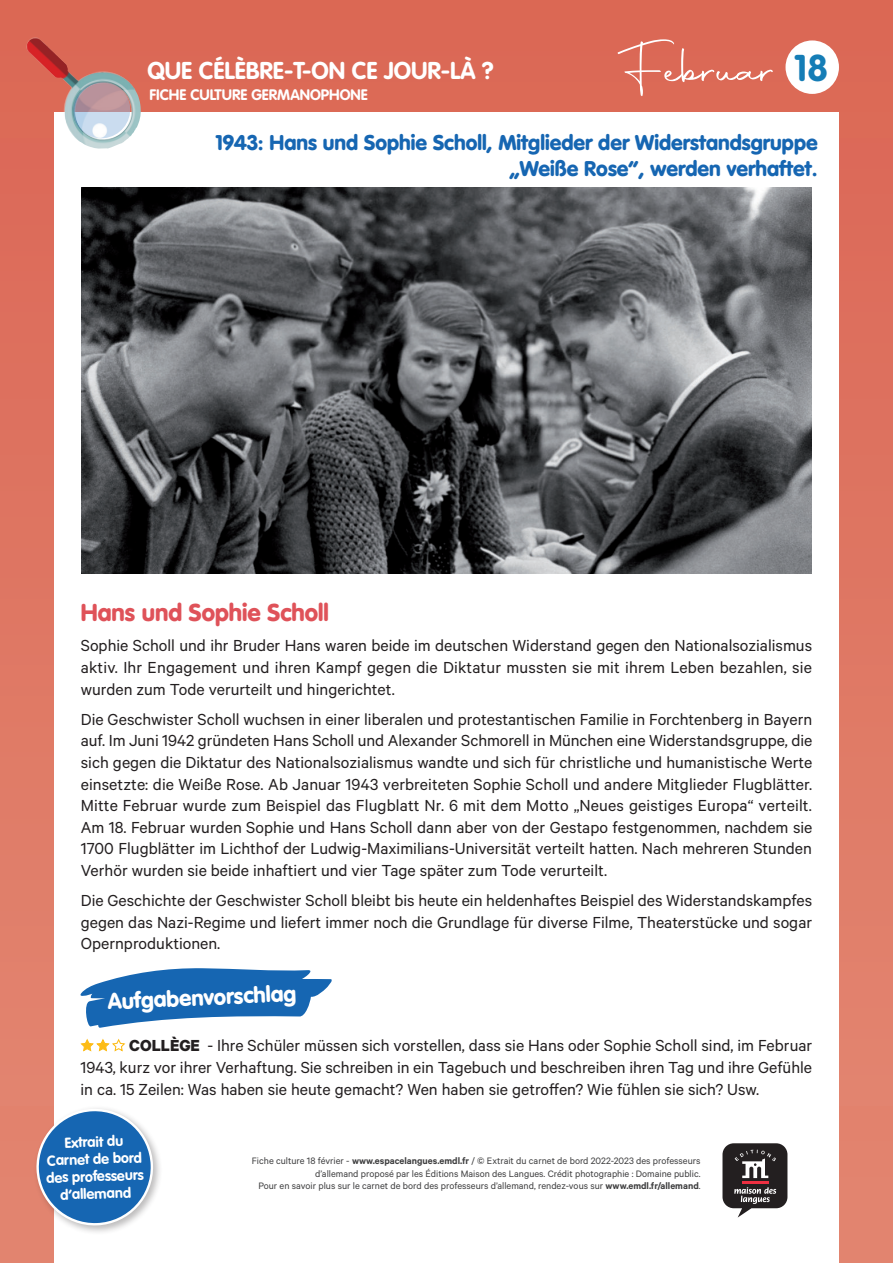
<style>
.page{position:relative;width:893px;height:1263px;background:#fff}
.page>*{position:absolute;margin:0;border:0;box-sizing:border-box;transform-origin:0 0}
.Numéro_bleu{font:55.5px "Autography";color:#fff}
.t1{font:700 36.75px "VAG Rounded Std";color:#157db6}
.Numéro_bleu-2{font:700 24px "VAG Rounded Std";color:#fff}
._2021_fiche_agenda_t{font:900 24px "VAG Rounded Std";color:#df5259}
._2021_fiche_agenda_t-2{font:900 22.05px "VAG Rounded Std";color:#fff}
.Numéro_bleu-3{font:900 21px/25.5px "VAG Rounded Std";color:#1666b2;text-align:right}
._2021_fiche_agenda_t-3{font:18px/21.6px "Calibre";color:#231f20;text-align:justify}
._2021_fiche-agenda_a{font:18px/21.6px "Calibre";color:#231f20;text-align:justify}
.Numéro_bleu-4{font:700 15px "VAG Rounded Std";color:#fff}
.t2{font:700 14.4px/17.2px "VAG Rounded Std";color:#fff;text-align:center}
.t3{font:10.5px/12.6px "Calibre";color:#3e3e3f;text-align:right}
.s1{font-weight:700}
.s2{font-weight:600}
</style>
<div class="page">
<div style="left:0;top:0;width:893px;height:1263px;background:linear-gradient(to bottom,#db6856,#e38771)"></div>
<div style="left:54px;top:113px;width:785px;height:1150px;background:#fff"></div>
<svg style="left:722px;top:1143px;width:65px;height:74px"></svg>
<img style="left:24px;top:37px;width:117px;height:113px">
<img style="left:71px;top:80px;width:61px;height:60px">
<div style="left:785px;top:40px;width:54px;height:54px;background:#fff;border-radius:50%"></div>
<div style="left:33px;top:1105px;width:130px;height:130px;background:#231f20;opacity:.3"></div>
<svg style="left:36px;top:1109px;width:117px;height:118px;background:#5484b9"></svg>
<img style="left:81px;top:187px;width:730px;height:386px">
<svg style="left:80px;top:968px;width:252px;height:60px"></svg>
<svg style="left:80px;top:1038px;width:46px;height:14px"></svg>
<p class="Numéro_bleu-2" style="left:147px;top:57px;width:348px">QUE CÉLÈBRE-T-ON CE JOUR-LÀ ?</p>
<p class="Numéro_bleu-4" style="left:150px;top:86px;width:220px">FICHE CULTURE GERMANOPHONE</p>
<p class="Numéro_bleu" style="left:621px;top:34px;width:158px">Februar</p>
<p class="t1" style="left:794px;top:47px;width:36px">18</p>
<p class="Numéro_bleu-3" style="left:216px;top:131px;width:603px">1943: Hans und Sophie Scholl, Mitglieder der Widerstandsgruppe „Weiße Rose“, werden verhaftet.</p>
<p class="_2021_fiche_agenda_t" style="left:81px;top:598px;width:250px">Hans und Sophie Scholl</p>
<p class="_2021_fiche_agenda_t-3" style="left:81px;top:634px;width:733px">Sophie Scholl und ihr Bruder Hans waren beide im deutschen Widerstand gegen den Nationalsozialismus aktiv. Ihr Engagement und ihren Kampf gegen die Diktatur mussten sie mit ihrem Leben bezahlen, sie wurden zum Tode verurteilt und hingerichtet.</p>
<p class="_2021_fiche_agenda_t-3" style="left:81px;top:708px;width:733px">Die Geschwister Scholl wuchsen in einer liberalen und protestantischen Familie in Forchtenberg in Bayern auf. Im Juni 1942 gründeten Hans Scholl und Alexander Schmorell in München eine Widerstandsgruppe, die sich gegen die Diktatur des Nationalsozialismus wandte und sich für christliche und humanistische Werte einsetzte: die Weiße Rose. Ab Januar 1943 verbreiteten Sophie Scholl und andere Mitglieder Flugblätter.<br>Mitte Februar wurde zum Beispiel das Flugblatt Nr. 6 mit dem Motto „Neues geistiges Europa“ verteilt.<br>Am 18. Februar wurden Sophie und Hans Scholl dann aber von der Gestapo festgenommen, nachdem sie 1700 Flugblätter im Lichthof der Ludwig-Maximilians-Universität verteilt hatten. Nach mehreren Stunden Verhör wurden sie beide inhaftiert und vier Tage später zum Tode verurteilt.</p>
<p class="_2021_fiche_agenda_t-3" style="left:81px;top:889px;width:733px">Die Geschichte der Geschwister Scholl bleibt bis heute ein heldenhaftes Beispiel des Widerstandskampfes gegen das Nazi-Regime und liefert immer noch die Grundlage für diverse Filme, Theaterstücke und sogar Opernproduktionen.</p>
<p class="_2021_fiche_agenda_t-2" style="left:107px;top:989px;width:190px;rotate:-3deg">Aufgabenvorschlag</p>
<p class="_2021_fiche-agenda_a" style="left:80px;top:1034px;width:733px;text-indent:49px"><span class="s1">COLLÈGE</span> - Ihre Schüler müssen sich vorstellen, dass sie Hans oder Sophie Scholl sind, im Februar 1943, kurz vor ihrer Verhaftung. Sie schreiben in ein Tagebuch und beschreiben ihren Tag und ihre Gefühle in ca. 15 Zeilen: Was haben sie heute gemacht? Wen haben sie getroffen? Wie fühlen sie sich? Usw.</p>
<p class="t2" style="left:45px;top:1135px;width:99px;rotate:-2deg">Extrait du<br>Carnet de bord des professeurs d’allemand</p>
<p class="t3" style="left:252px;top:1154px;width:450px">Fiche culture 18 février - <span class="s2">www.espacelangues.emdl.fr</span> / © Extrait du carnet de bord 2022-2023 des professeurs d’allemand proposé par les Éditions Maison des Langues. Crédit photographie : Domaine public.<br>Pour en savoir plus sur le carnet de bord des professeurs d’allemand, rendez-vous sur <span class="s2">www.emdl.fr/allemand</span>.</p>
</div>
